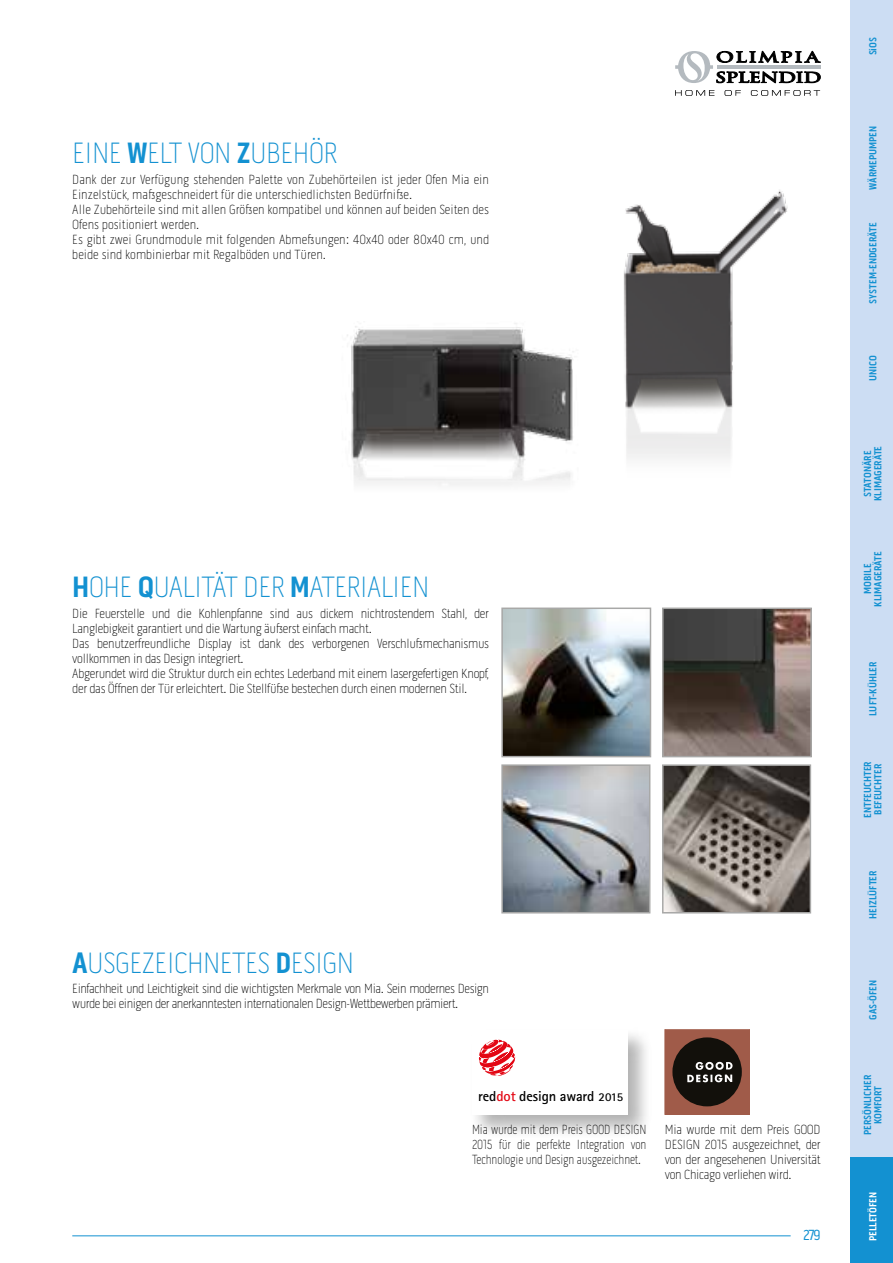
<style>
.page{position:relative;width:893px;height:1263px;background:#fff}
.page>*{position:absolute;margin:0;border:0;box-sizing:border-box;transform-origin:0 0}
.t1{font:100 30px "Pill Gothic 300 mg";letter-spacing:-.02em;color:#1391d1}
.t2{font:15px "Pill Gothic 300 mg";color:#1391d1}
.t3{font:700 14.55px "Rotis Sans Serif";letter-spacing:-.005em;color:#000}
.t4{font:100 13.5px/15px "Pill Gothic 300 mg";letter-spacing:-.02em;color:#000}
.t5{font:100 13.5px/15px "Pill Gothic 300 mg";color:#000}
.t6{font:100 13.5px/15px "Pill Gothic 300 mg";letter-spacing:-.02em;color:#000;text-align:justify;scale:.9 1}
.t7{font:700 10.5px/10.5px "Pill Gothic 300 mg";color:#1391d1;text-align:center}
.t8{font:700 10.5px "Pill Gothic 300 mg";color:#fff}
.s1{font-weight:700}
.s2{color:#e30613}
.s3{font-size:12px}
</style>
<div class="page">
<hr style="left:72px;top:1235px;width:719px;height:1px;background:#1391d1">
<svg style="left:675px;top:50px;width:146px;height:46px"></svg>
<div style="left:851px;top:105px;width:42px;height:105px;background:#ccddf3"></div>
<div style="left:851px;top:0;width:42px;height:105px;background:#ccddf3"></div>
<div style="left:851px;top:210px;width:42px;height:106px;background:#ccddf3"></div>
<div style="left:851px;top:316px;width:42px;height:105px;background:#ccddf3"></div>
<div style="left:851px;top:526px;width:42px;height:105px;background:#ccddf3"></div>
<div style="left:851px;top:421px;width:42px;height:105px;background:#ccddf3"></div>
<div style="left:851px;top:631px;width:42px;height:115px;background:#ccddf3"></div>
<div style="left:851px;top:842px;width:42px;height:105px;background:#ccddf3"></div>
<div style="left:851px;top:947px;width:42px;height:105px;background:#ccddf3"></div>
<div style="left:851px;top:1052px;width:42px;height:106px;background:#ccddf3"></div>
<div style="left:851px;top:1158px;width:42px;height:105px;background:#1391d1"></div>
<div style="left:851px;top:737px;width:42px;height:105px;background:#ccddf3"></div>
<img style="left:347px;top:323px;width:227px;height:163px">
<img style="left:623px;top:190px;width:165px;height:269px">
<img style="left:665px;top:767px;width:143px;height:143px">
<div style="left:662px;top:764px;width:149px;height:149px;border:2px solid #a8a8a7"></div>
<img style="left:504px;top:767px;width:143px;height:143px">
<div style="left:501px;top:764px;width:149px;height:149px;border:2px solid #a8a8a7"></div>
<img style="left:504px;top:610px;width:144px;height:144px">
<div style="left:501px;top:607px;width:150px;height:150px;border:2px solid #a8a8a7"></div>
<img style="left:665px;top:610px;width:144px;height:144px">
<div style="left:662px;top:607px;width:150px;height:150px;border:2px solid #a8a8a7"></div>
<div style="left:469px;top:1026px;width:183px;height:112px;background:#000;opacity:.3"></div>
<div style="left:472px;top:1029px;width:156px;height:85px;background:#fff"></div>
<svg style="left:479px;top:1039px;width:36px;height:37px"></svg>
<div style="left:665px;top:1030px;width:85px;height:84px;background:#a05b49"></div>
<div style="left:665px;top:1029px;width:85px;height:85px;border:1px solid #a05b49"></div>
<div style="left:672px;top:1037px;width:70px;height:69px;background:#12100b;border-radius:50%"></div>
<svg style="left:687px;top:1062px;width:46px;height:20px"></svg>
<h1 class="t1" style="left:72px;top:136px;width:266px">EINE <span class="s1">W</span>ELT VON <span class="s1">Z</span>UBEHÖR</h1>
<p class="t5" style="left:72px;top:172px;width:418px">Dank der zur Verfügung stehenden Palette von Zubehörteilen ist jeder Ofen Mia ein Einzelstück, maßgeschneidert für die unterschiedlichsten Bedürfnisse.<br>Alle Zubehörteile sind mit allen Größen kompatibel und können auf beiden Seiten des Ofens positioniert werden.<br>Es gibt zwei Grundmodule mit folgenden Abmessungen: 40x40 oder 80x40 cm, und beide sind kombinierbar mit Regalböden und Türen.</p>
<h1 class="t1" style="left:72px;top:569px;width:359px"><span class="s1">H</span>OHE <span class="s1">Q</span>UALITÄT DER <span class="s1">M</span>ATERIALIEN</h1>
<p class="t4" style="left:72px;top:605px;width:418px">Die Feuerstelle und die Kohlenpfanne sind aus dickem nichtrostendem Stahl, der Langlebigkeit garantiert und die Wartung äußerst einfach macht.<br>Das benutzerfreundliche Display ist dank des verborgenen Verschlussmechanismus vollkommen in das Design integriert.<br>Abgerundet wird die Struktur durch ein echtes Lederband mit einem lasergefertigen Knopf, der das Öffnen der Tür erleichtert. Die Stellfüße bestechen durch einen modernen Stil.</p>
<h1 class="t1" style="left:72px;top:945px;width:283px"><span class="s1">A</span>USGEZEICHNETES <span class="s1">D</span>ESIGN</h1>
<p class="t4" style="left:72px;top:981px;width:418px">Einfachheit und Leichtigkeit sind die wichtigsten Merkmale von Mia. Sein modernes Design wurde bei einigen der anerkanntesten internationalen Design-Wettbewerben prämiert.</p>
<p class="t3" style="left:478px;top:1086px;width:146px">red<span class="s2">dot</span> design award <span class="s3">2015</span></p>
<p class="t6" style="left:472px;top:1122px;width:195px">Mia wurde mit dem Preis GOOD DESIGN 2015 für die perfekte Integration von Technologie und Design ausgezeichnet.</p>
<p class="t4" style="left:665px;top:1122px;width:157px;text-align:justify">Mia wurde mit dem Preis GOOD DESIGN 2015 ausgezeichnet, der von der angesehenen Universität von Chicago verliehen wird.</p>
<p class="t2" style="left:803px;top:1226px;width:19px">279</p>
<p class="t7" style="left:868px;top:55px;width:20px;rotate:-90deg">SiOS</p>
<p class="t7" style="left:868px;top:190px;width:65px;rotate:-90deg">WÄRMEPUMPEN</p>
<p class="t7" style="left:868px;top:304px;width:82px;rotate:-90deg">SYSTEM-ENDGERÄTE</p>
<p class="t7" style="left:868px;top:381px;width:27px;rotate:-90deg">UNICO</p>
<p class="t7" style="left:862px;top:501px;width:57px;rotate:-90deg">STATONÄRE<br>KLIMAGERÄTE</p>
<p class="t7" style="left:862px;top:606px;width:57px;rotate:-90deg">MOBILE<br>KLIMAGERÄTE</p>
<p class="t7" style="left:868px;top:716px;width:56px;rotate:-90deg">LUFT-KÜHLER</p>
<p class="t7" style="left:862px;top:817px;width:58px;text-align:left;rotate:-90deg">ENTFEUCHTER<br>BEFEUCHTER</p>
<p class="t7" style="left:868px;top:919px;width:50px;rotate:-90deg">HEIZLÜFTER</p>
<p class="t7" style="left:868px;top:1020px;width:42px;rotate:-90deg">GAS-ÖFEN</p>
<p class="t7" style="left:862px;top:1135px;width:62px;rotate:-90deg">PERSÖNLICHER<br>KOMFORT</p>
<p class="t8" style="left:866px;top:1241px;width:51px;rotate:-90deg">PELLETÖFEN</p>
</div>
